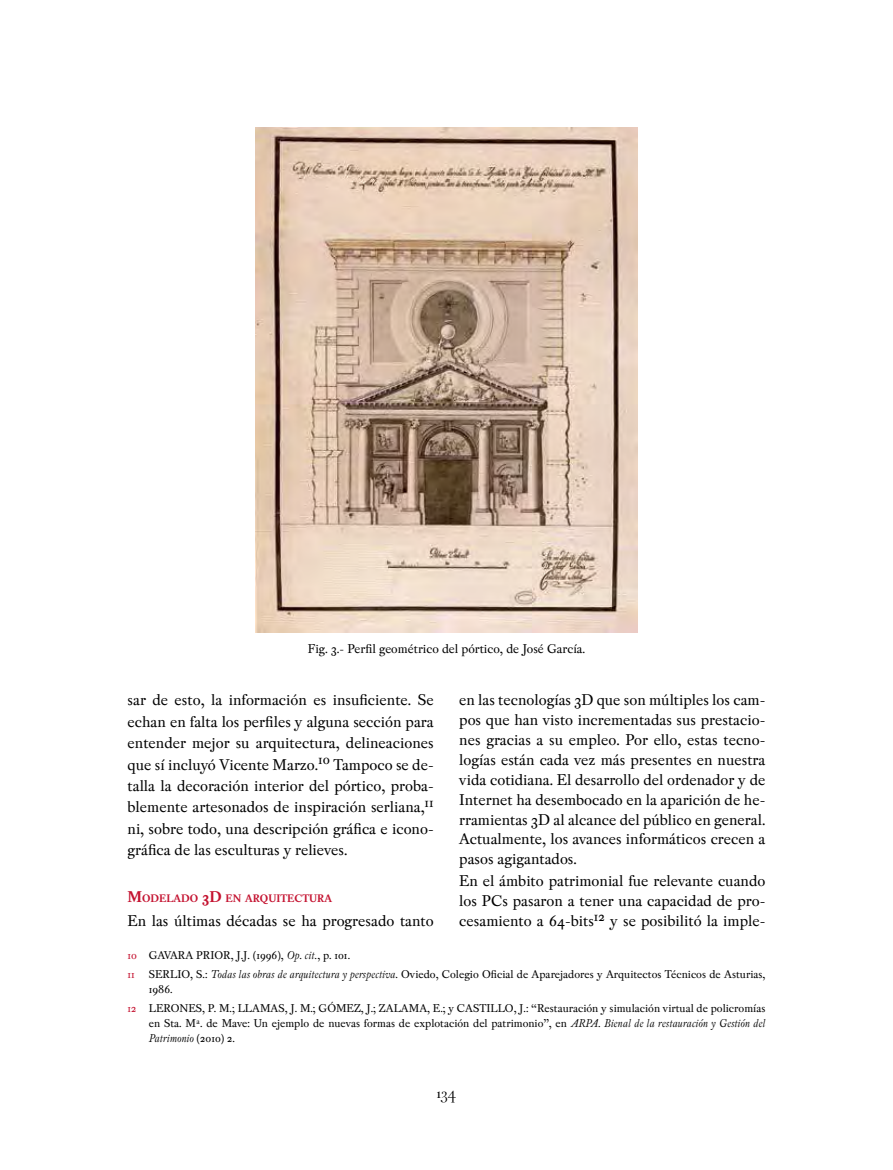
<style>
.page{position:relative;width:893px;height:1170px;background:#fff}
.page>*{position:absolute;margin:0;border:0;box-sizing:border-box;transform-origin:0 0}
.t1{font:18px "Peleguer";color:#000}
.t2{font:16.5px/20px "Pradell";color:#000;text-align:justify}
.t3{font:13.5px "Pradell";color:#000}
.t4{font:12px/19.2px "Pradell";color:#000}
.t5{font:700 11.55px "Pradell";color:#c41230}
.s1{font-size:16.5px}
.s2{color:#c41230}
.s3{font-style:italic}
</style>
<div class="page">
<img style="left:256px;top:128px;width:381px;height:504px">
<p class="t3" style="left:308px;top:641px;width:279px">Fig. 3.- Perfil geométrico del pórtico, de José García.</p>
<p class="t2" style="left:128px;top:689px;width:308px;line-height:21.5px">sar de esto, la información es insuficiente. Se echan en falta los perfiles y alguna sección para entender mejor su arquitectura, delineaciones que sí incluyó Vicente Marzo.<sup>10</sup> Tampoco se de&shy;talla la decoración interior del pórtico, proba&shy;blemente artesonados de inspiración serliana,<sup>11 </sup>ni, sobre todo, una descripción gráfica e icono&shy;gráfica de las esculturas y relieves.</p>
<p class="t5" style="left:128px;top:892px;width:206px"><span class="s1">M</span>ODELADO <span class="s1">3D</span> EN ARQUITECTURA</p>
<p class="t2" style="left:128px;top:910px;width:308px">En las últimas décadas se ha progresado tanto</p>
<p class="t2" style="left:459px;top:690px;width:308px">en las tecnologías 3D que son múltiples los cam&shy;pos que han visto incrementadas sus prestacio&shy;nes gracias a su empleo. Por ello, estas tecno&shy;logías están cada vez más presentes en nuestra vida cotidiana. El desarrollo del ordenador y de Internet ha desembocado en la aparición de he&shy;rramientas 3D al alcance del público en general.<br>Actualmente, los avances informáticos crecen a pasos agigantados.</p>
<p class="t2" style="left:459px;top:871px;width:308px">En el ámbito patrimonial fue relevante cuando los PCs pasaron a tener una capacidad de pro&shy;cesamiento a 64-bits<sup>12</sup> y se posibilitó la imple-</p>
<p class="t4" style="left:128px;top:945px;width:639px"><span class="s2">10</span> GAVARA PRIOR, J.J. (1996), <span class="s3">Op. cit.</span>, p. 101.<br><span class="s2">11</span> SERLIO, S.: <span class="s3">Todas las obras de arquitectura y perspectiva</span>. Oviedo, Colegio Oficial de Aparejadores y Arquitectos Técnicos de Asturias,</p>
<p class="t4" style="left:128px;top:979px;width:639px;text-indent:21px">1986.<br><span class="s2">12</span> LERONES, P. M.; LLAMAS, J. M.; GÓMEZ, J.; ZALAMA, E.; y CASTILLO, J.: “Restauración y simulación virtual de policromías</p>
<p class="t4" style="left:149px;top:1015px;width:618px;line-height:15px">en Sta. Mª. de Mave: Un ejemplo de nuevas formas de explotación del patrimonio”, en <span class="s3">ARPA. Bienal de la restauración y Gestión del<br>Patrimonio</span> (2010) 2.</p>
<p class="t1" style="left:437px;top:1083px;width:21px">134</p>
</div>
